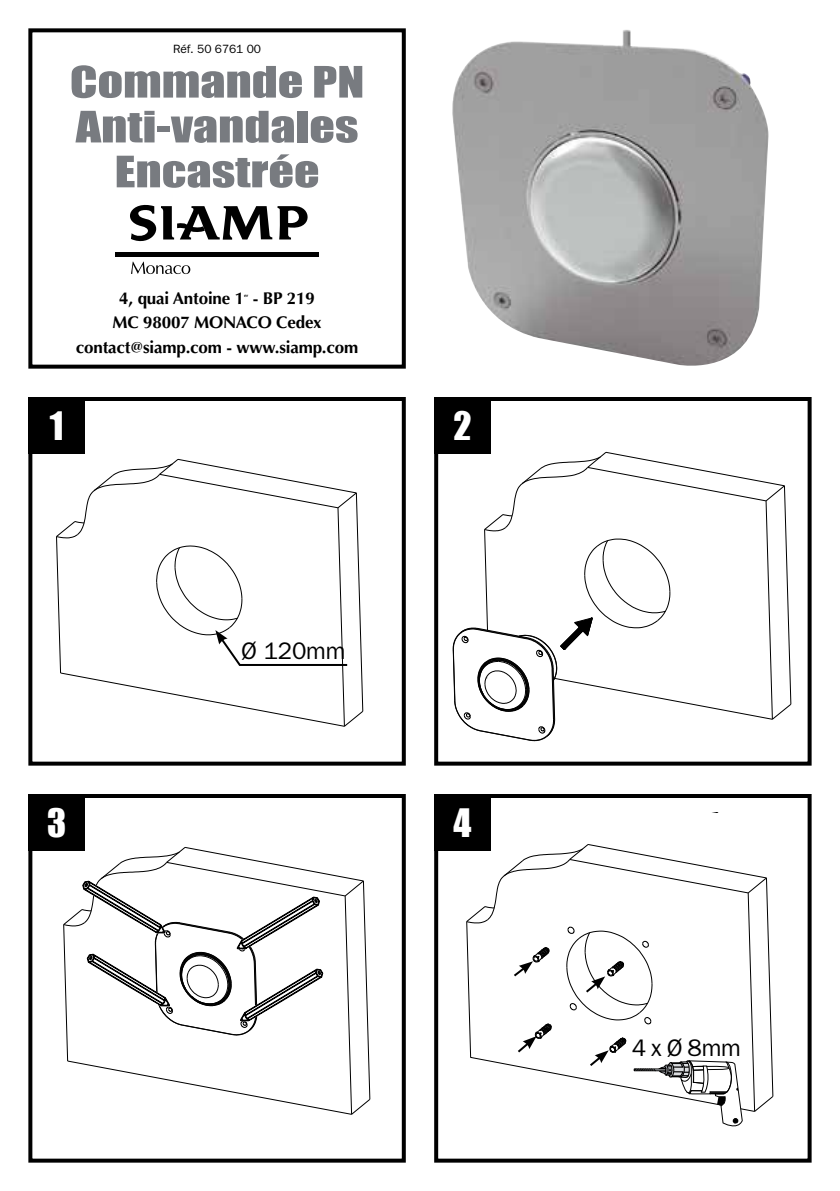
<style>
.page{position:relative;width:840px;height:1191px;background:#fff}
.page>*{position:absolute;margin:0;border:0;box-sizing:border-box;transform-origin:0 0}
.t1{font:40px/44.8px "Impact";color:#787b80;text-align:center;scale:1.25 1}
.t2{font:36px "Impact";color:#fff}
.t3{font:24px "Franklin Gothic LT";letter-spacing:-.01em;color:#000}
.t4{font:700 17px "Optima LT";letter-spacing:-.01em;color:#000}
.t5{font:12px "Franklin Gothic LT";letter-spacing:-.01em;color:#000}
.t6{font:700 4.6px "Optima LT";color:#000}
</style>
<div class="page">
<img style="left:452px;top:30px;width:317px;height:336px">
<svg style="left:130px;top:204px;width:178px;height:38px"></svg>
<div style="left:116px;top:252px;width:203px;height:5px;background:#000"></div>
<svg style="left:131px;top:262px;width:59px;height:12px"></svg>
<div style="left:28px;top:28px;width:377px;height:341px;border:4px solid #000"></div>
<svg style="left:452px;top:451px;width:339px;height:290px"></svg>
<div style="left:28px;top:397px;width:377px;height:368px;border:4px solid #000"></div>
<div style="left:434px;top:397px;width:377px;height:368px;border:4px solid #000"></div>
<div style="left:28px;top:794px;width:377px;height:368px;border:4px solid #000"></div>
<div style="left:434px;top:794px;width:377px;height:368px;border:4px solid #000"></div>
<div style="left:28px;top:397px;width:57px;height:57px;background:#000"></div>
<div style="left:28px;top:794px;width:57px;height:56px;background:#000"></div>
<div style="left:434px;top:397px;width:56px;height:57px;background:#000"></div>
<div style="left:434px;top:794px;width:56px;height:56px;background:#000"></div>
<svg style="left:56px;top:458px;width:308px;height:269px"></svg>
<svg style="left:62px;top:847px;width:309px;height:268px"></svg>
<svg style="left:465px;top:843px;width:308px;height:284px"></svg>
<p class="t5" style="left:173px;top:42px;width:89px">Réf. 50 6761 00</p>
<p class="t1" style="left:70px;top:59px;width:237px">Commande PN<br>Anti-vandales<br>Encastrée</p>
<p class="t4" style="left:119px;top:288px;width:126px">4, quai Antoine 1</p>
<p class="t6" style="left:244px;top:293px;width:6px">er</p>
<p class="t4" style="left:252px;top:288px;width:64px">- BP 219</p>
<p class="t4" style="left:112px;top:313px;width:210px">MC 98007 MONACO Cedex</p>
<p class="t4" style="left:76px;top:338px;width:284px">contact@siamp.com - www.siamp.com</p>
<p class="t2" style="left:50px;top:403px;width:15px">1</p>
<p class="t2" style="left:47px;top:800px;width:21px">3</p>
<p class="t3" style="left:241px;top:637px;width:106px">Ø 120mm</p>
<p class="t2" style="left:453px;top:403px;width:20px">2</p>
<p class="t2" style="left:453px;top:800px;width:19px">4</p>
<p class="t3" style="left:631px;top:1034px;width:111px">4 x Ø 8mm</p>
</div>
